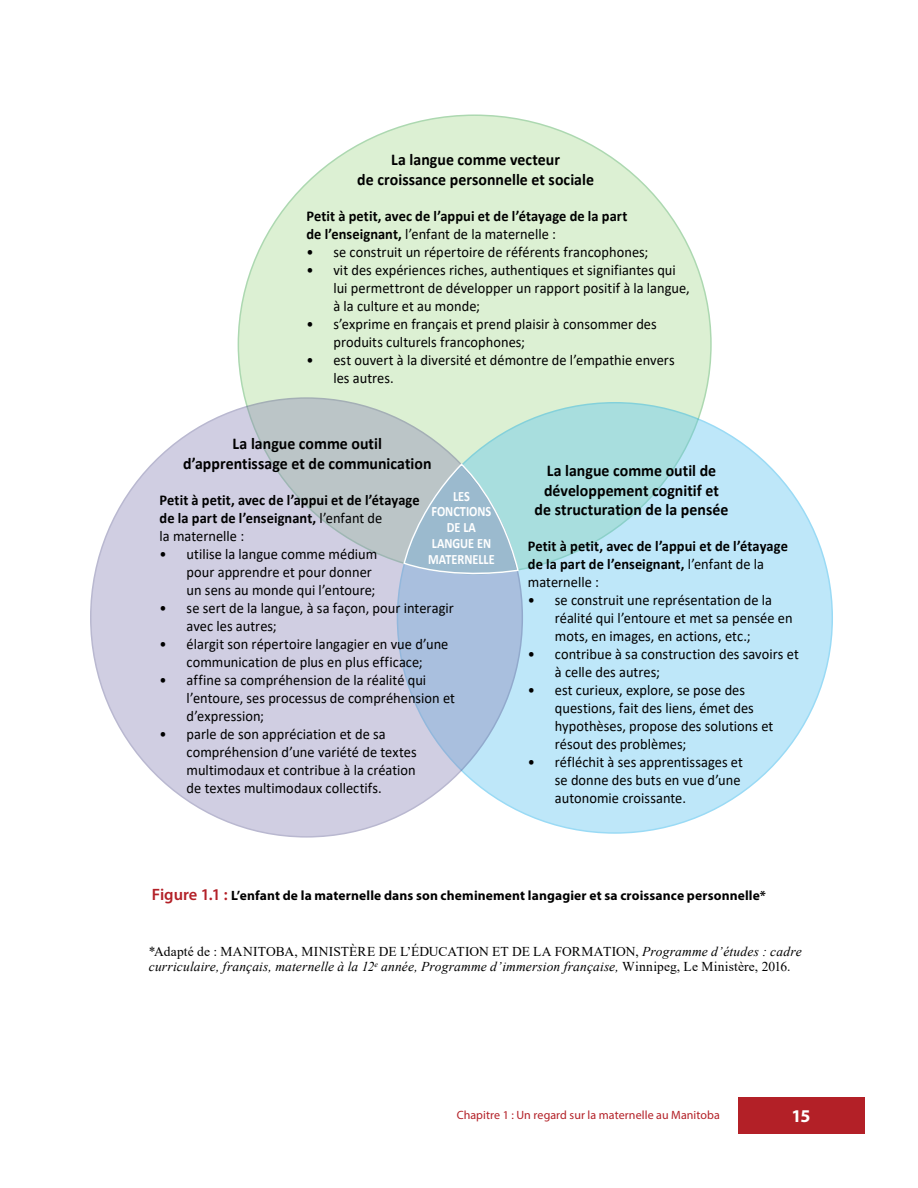
<style>
.page{position:relative;width:918px;height:1188px;background:#fff}
.page>*{position:absolute;margin:0;border:0;box-sizing:border-box;transform-origin:0 0}
.t1{font:700 18px "Myriad Pro";color:#fff}
.t2{font:700 16.5px/19.8px "Calibri";color:#000;text-align:center;scale:.96 1}
.t3{font:15px/18px "Calibri";letter-spacing:.005em;color:#000;scale:.96 1}
.t4{font:700 15px/18px "Calibri";letter-spacing:.005em;color:#000;scale:.96 1}
.t5{font:700 14.25px/15.8px "Calibri";color:#fff;text-align:center;scale:.86 1}
.Figure-no_indent{font:italic 13.5px/15px "Times New Roman";letter-spacing:.01em;color:#000}
.t6{font:700 13.5px "Myriad Pro";letter-spacing:.01em;color:#000}
.t7{font:12px "Myriad Pro";letter-spacing:.005em;color:#b32027}
.s1{font-weight:400}
.s2{font-weight:600;font-size:16.5px;color:#b32027}
.s3{font-style:normal}
</style>
<div class="page">
<div style="left:738px;top:1097px;width:126px;height:37px;background:#b32027"></div>
<div style="left:238px;top:115px;width:473px;height:459px;background:#dcf0d3;border-radius:50%"></div>
<svg style="left:397px;top:403px;width:435px;height:430px;fill:#bee7f9"></svg>
<svg style="left:91px;top:398px;width:431px;height:439px;fill:#d0cee2"></svg>
<svg style="left:403px;top:462px;width:116px;height:121px"></svg>
<p class="t2" style="left:357px;top:150px;width:248px">La langue comme vecteur<br>de croissance personnelle et sociale</p>
<p class="t4" style="left:306px;top:207px;width:336px">Petit à petit, avec de l’appui et de l’étayage de la part de l’enseignant, <span class="s1">l’enfant de la maternelle :</span></p>
<p class="t3" style="left:306px;top:243px;width:358px">• se construit un répertoire de référents francophones;</p>
<p class="t3" style="left:333px;top:261px;width:373px;text-indent:-27px">• vit des expériences riches, authentiques et signifiantes qui lui permettront de développer un rapport positif à la langue, à la culture et au monde;</p>
<p class="t3" style="left:333px;top:315px;width:338px;text-indent:-27px">• s’exprime en français et prend plaisir à consommer des produits culturels francophones;</p>
<p class="t3" style="left:333px;top:351px;width:357px;text-indent:-27px">• est ouvert à la diversité et démontre de l’empathie envers les autres.</p>
<p class="t2" style="left:183px;top:433px;width:260px">La langue comme outil d’apprentissage et de communication</p>
<p class="t4" style="left:160px;top:491px;width:272px">Petit à petit, avec de l’appui et de l’étayage de la part de l’enseignant, <span class="s1">l’enfant de<br>la maternelle :</span></p>
<p class="t3" style="left:187px;top:544px;width:200px;text-indent:-27px">• utilise la langue comme médium pour apprendre et pour donner un sens au monde qui l’entoure;</p>
<p class="t3" style="left:187px;top:598px;width:280px;text-indent:-27px">• se sert de la langue, à sa façon, pour interagir avec les autres;</p>
<p class="t3" style="left:160px;top:634px;width:302px;text-align:center">• élargit son répertoire langagier en vue d’une communication de plus en plus efficace;</p>
<p class="t3" style="left:187px;top:670px;width:281px;text-indent:-27px">• affine sa compréhension de la réalité qui l’entoure, ses processus de compréhension et d’expression;</p>
<p class="t3" style="left:187px;top:724px;width:241px;text-indent:-27px">• parle de son appréciation et de sa compréhension d’une variété de textes multimodaux et contribue à la création de textes multimodaux collectifs.</p>
<p class="t5" style="left:432px;top:488px;width:71px">LES<br>FONCTIONS<br>DE LA<br>LANGUE EN</p>
<p class="t5" style="left:428px;top:551px;width:79px">MATERNELLE</p>
<p class="t2" style="left:535px;top:460px;width:203px">La langue comme outil de développement cognitif et de structuration de la pensée</p>
<p class="t4" style="left:528px;top:537px;width:272px">Petit à petit, avec de l’appui et de l’étayage de la part de l’enseignant, <span class="s1">l’enfant de la maternelle :</span></p>
<p class="t3" style="left:555px;top:591px;width:249px;text-indent:-27px">• se construit une représentation de la réalité qui l’entoure et met sa pensée en mots, en images, en actions, etc.;</p>
<p class="t3" style="left:555px;top:645px;width:256px;text-indent:-27px">• contribue à sa construction des savoirs et à celle des autres;</p>
<p class="t3" style="left:555px;top:681px;width:229px;text-indent:-27px">• est curieux, explore, se pose des questions, fait des liens, émet des hypothèses, propose des solutions et résout des problèmes;</p>
<p class="t3" style="left:555px;top:753px;width:197px;text-indent:-27px">• réfléchit à ses apprentissages et se donne des buts en vue d’une autonomie croissante.</p>
<p class="t6" style="left:152px;top:886px;width:616px"><span class="s2">Figure 1.1 :</span> L’enfant de la maternelle dans son cheminement langagier et sa croissance personnelle*</p>
<p class="Figure-no_indent" style="left:149px;top:944px;width:654px"><span class="s3">*Adapté de : MANITOBA, MINISTÈRE DE L’ÉDUCATION ET DE LA FORMATION,</span> Programme d’études : cadre curriculaire, français, maternelle à la 12<sup>e</sup> année, Programme d’immersion française, <span class="s3">Winnipeg, Le Ministère, 2016.</span></p>
<p class="t7" style="left:457px;top:1108px;width:265px">Chapitre 1 : Un regard sur la maternelle au Manitoba</p>
<p class="t1" style="left:792px;top:1104px;width:20px">15</p>
</div>
